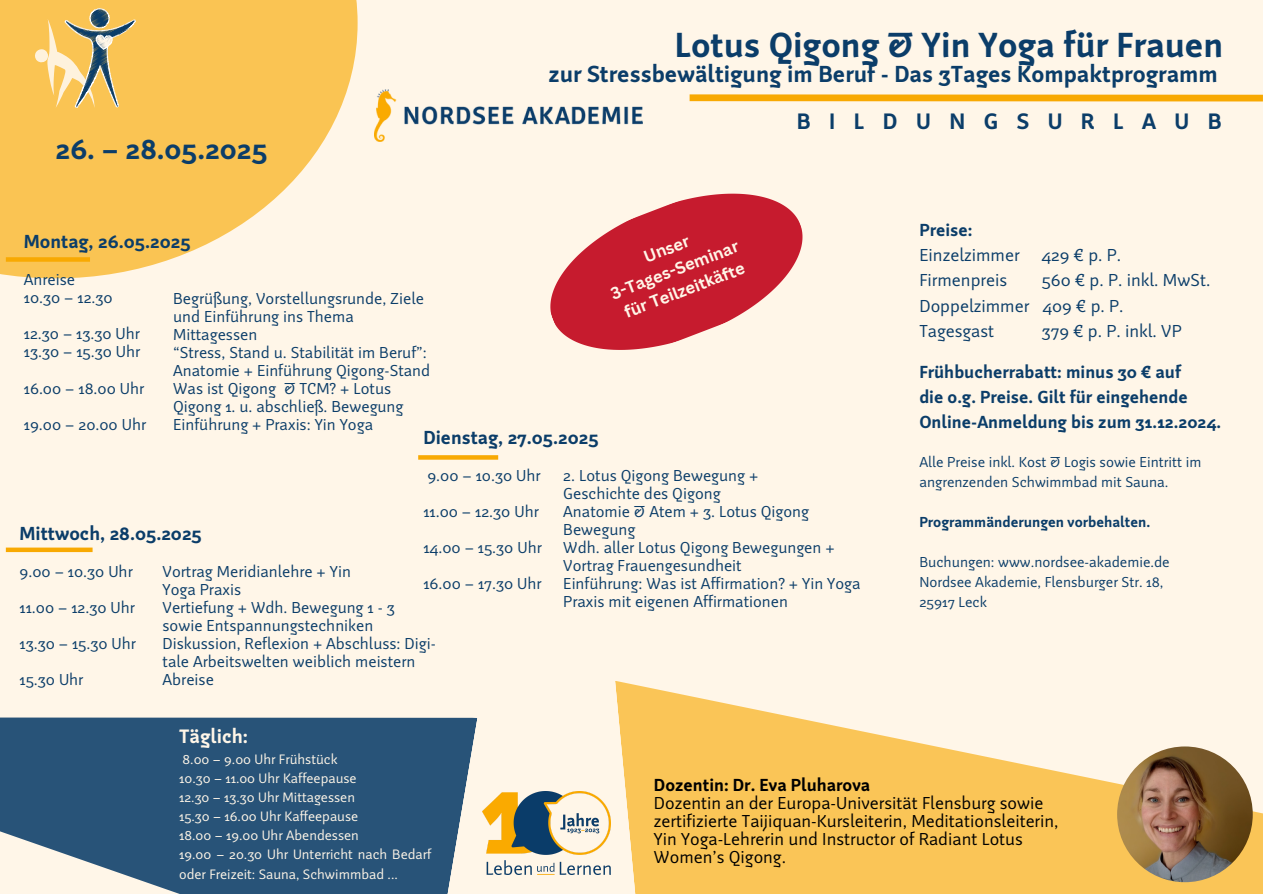
<style>
.page{position:relative;width:1263px;height:894px;background:#fff}
.page>*{position:absolute;margin:0;border:0;box-sizing:border-box;transform-origin:0 0}
.t1{font:700 36px "Weitalic";color:#0b3d69}
.t2{font:700 30px "Weitalic";color:#0b3d69}
.t3{font:700 24px "Weitalic";color:#0b3d69}
.t4{font:700 23.1px "Weitalic";letter-spacing:.8em;color:#0b3d69}
.t5{font:700 20.1px "Weitalic";color:#fff6e8}
.t6{font:700 19.5px "Weitalic";color:#0b3d69}
.t7{font:18px/18px "Weitalic";color:#000}
.t8{font:18px/25.2px "Weitalic";color:#0b3d69}
.t9{font:700 18px/25.2px "Weitalic";color:#0b3d69}
.t10{font:16.5px/18px "Weitalic";color:#0b3d69}
.t11{font:700 16.5px/22.4px "Canva Sans";color:#fff6e8;text-align:center}
.t12{font:15px/20.1px "Weitalic";color:#0b3d69}
.t13{font:700 15px "Weitalic";color:#0b3d69}
.t14{font:14.25px/19px "Weitalic";color:#fff6e8}
.s1{font-weight:700}
</style>
<div class="page">
<div style="left:0;top:0;width:1263px;height:893px;background:#fff6e8"></div>
<svg style="left:0;top:0;width:357px;height:278px;fill:#fac453"></svg>
<div style="left:690px;top:94px;width:573px;height:7px;background:#f8a902"></div>
<div style="left:6px;top:257px;width:84px;height:5px;background:#f8a902"></div>
<svg style="left:418px;top:455px;width:80px;height:4px"></svg>
<div style="left:6px;top:547px;width:87px;height:5px;background:#f8a902"></div>
<svg style="left:0;top:717px;width:477px;height:176px;background:#3c6282"></svg>
<svg style="left:615px;top:681px;width:648px;height:212px;fill:#fac557"></svg>
<img style="left:1117px;top:746px;width:136px;height:135px;border-radius:50%">
<img style="left:482px;top:791px;width:128px;height:83px">
<img style="left:375px;top:90px;width:268px;height:51px">
<svg style="left:35px;top:8px;width:100px;height:100px;background:#debc6f"></svg>
<svg style="left:550px;top:193px;width:253px;height:157px;fill:#c61b2e"></svg>
<p class="t1" style="left:675px;top:23px;width:550px">Lotus Qigong &amp; Yin Yoga für Frauen</p>
<p class="t3" style="left:548px;top:59px;width:671px">zur Stressbewältigung im Beruf - Das 3Tages Kompaktprogramm</p>
<p class="t2" style="left:56px;top:130px;width:213px">26. – 28.05.2025</p>
<p class="t4" style="left:797px;top:107px;width:426px">BILDUNGSURLAUB</p>
<p class="t6" style="left:24px;top:229px;width:168px">Montag, 26.05.2025</p>
<p class="t10" style="left:24px;top:270px;width:53px">Anreise</p>
<h1 class="t10" style="left:24px;top:288px;width:90px">10.30 – 12.30</h1>
<h3 class="t10" style="left:24px;top:324px;width:118px">12.30 – 13.30 Uhr</h3>
<p class="t10" style="left:24px;top:342px;width:118px">13.30 – 15.30 Uhr</p>
<p class="t10" style="left:24px;top:378px;width:122px">16.00 – 18.00 Uhr</p>
<h6 class="t10" style="left:24px;top:414px;width:124px">19.00 – 20.00 Uhr</h6>
<p class="t11" style="left:599px;top:262px;width:137px;rotate:-21deg">Unser<br>3-Tages-Seminar für Teilzeitkäfte</p>
<h5 class="t10" style="left:173px;top:289px;width:252px">Begrüßung, Vorstellungsrunde, Ziele und Einführung ins Thema</h5>
<h4 class="t10" style="left:173px;top:325px;width:86px">Mittagessen</h4>
<p class="t10" style="left:173px;top:343px;width:259px">“Stress, Stand u. Stabilität im Beruf”:<br>Anatomie + Einführung Qigong-Stand</p>
<h6 class="t10" style="left:173px;top:379px;width:232px">Was ist Qigong &amp; TCM? + Lotus<br>Qigong 1. u. abschließ. Bewegung</h6>
<p class="t10" style="left:173px;top:415px;width:201px">Einführung + Praxis: Yin Yoga</p>
<p class="t6" style="left:423px;top:425px;width:177px">Dienstag, 27.05.2025</p>
<p class="t10" style="left:427px;top:466px;width:115px">9.00 – 10.30 Uhr</p>
<h4 class="t10" style="left:423px;top:502px;width:117px">11.00 – 12.30 Uhr</h4>
<p class="t10" style="left:423px;top:538px;width:120px">14.00 – 15.30 Uhr</p>
<p class="t10" style="left:423px;top:574px;width:120px">16.00 – 17.30 Uhr</p>
<p class="t10" style="left:563px;top:466px;width:197px">2. Lotus Qigong Bewegung +</p>
<p class="t10" style="left:563px;top:484px;width:159px">Geschichte des Qigong</p>
<p class="t10" style="left:563px;top:502px;width:247px">Anatomie &amp; Atem + 3. Lotus Qigong</p>
<p class="t10" style="left:563px;top:520px;width:74px">Bewegung</p>
<p class="t10" style="left:563px;top:538px;width:273px">Wdh. aller Lotus Qigong Bewegungen +</p>
<p class="t10" style="left:563px;top:556px;width:180px">Vortrag Frauengesundheit</p>
<p class="t10" style="left:563px;top:574px;width:299px">Einführung: Was ist Affirmation? + Yin Yoga<br>Praxis mit eigenen Affirmationen</p>
<p class="t6" style="left:20px;top:520px;width:184px">Mittwoch, 28.05.2025</p>
<p class="t10" style="left:20px;top:561px;width:115px">9.00 – 10.30 Uhr</p>
<p class="t10" style="left:20px;top:597px;width:117px">11.00 – 12.30 Uhr</p>
<h4 class="t10" style="left:20px;top:633px;width:118px">13.30 – 15.30 Uhr</h4>
<p class="t10" style="left:20px;top:669px;width:65px">15.30 Uhr</p>
<p class="t10" style="left:163px;top:562px;width:190px">Vortrag Meridianlehre + Yin</p>
<p class="t10" style="left:163px;top:580px;width:80px">Yoga Praxis</p>
<p class="t10" style="left:163px;top:598px;width:234px">Vertiefung + Wdh. Bewegung 1 - 3</p>
<p class="t10" style="left:163px;top:616px;width:212px">sowie Entspannungstechniken</p>
<p class="t10" style="left:163px;top:634px;width:275px">Diskussion, Reflexion + Abschluss: Digi&shy;tale Arbeitswelten weiblich meistern</p>
<p class="t10" style="left:163px;top:670px;width:53px">Abreise</p>
<p class="t8" style="left:919px;top:217px;width:203px"><span class="s1">Preise:<br></span>Einzelzimmer 429 € p. P.<br>Firmenpreis</p>
<p class="t8" style="left:919px;top:267px;width:292px;text-indent:123px">560 € p. P. inkl. MwSt.<br>Doppelzimmer 409 € p. P.<br>Tagesgast</p>
<p class="t8" style="left:1042px;top:317px;width:141px">379 € p. P. inkl. VP</p>
<p class="t9" style="left:919px;top:359px;width:303px">Frühbucherrabatt: minus 30 € auf<br>die o.g. Preise. Gilt für eingehende<br>Online-Anmeldung bis zum 31.12.2024.</p>
<p class="t12" style="left:919px;top:451px;width:283px">Alle Preise inkl. Kost &amp; Logis sowie Eintritt im angrenzenden Schwimmbad mit Sauna.</p>
<p class="t13" style="left:919px;top:512px;width:232px">Programmänderungen vorbehalten.</p>
<p class="t12" style="left:919px;top:551px;width:252px">Buchungen: www.nordsee-akademie.de</p>
<p class="t12" style="left:919px;top:571px;width:246px">Nordsee Akademie, Flensburger Str. 18,</p>
<p class="t12" style="left:919px;top:591px;width:69px">25917 Leck</p>
<h4 class="t5" style="left:179px;top:723px;width:70px">Täglich:</h4>
<p class="t14" style="left:183px;top:749px;width:156px">8.00 – 9.00 Uhr Frühstück</p>
<p class="t14" style="left:179px;top:768px;width:179px">10.30 – 11.00 Uhr Kaffeepause</p>
<p class="t14" style="left:179px;top:787px;width:177px">12.30 – 13.30 Uhr Mittagessen</p>
<p class="t14" style="left:179px;top:806px;width:181px">15.30 – 16.00 Uhr Kaffeepause</p>
<p class="t14" style="left:179px;top:825px;width:181px">18.00 – 19.00 Uhr Abendessen</p>
<p class="t14" style="left:179px;top:844px;width:254px">19.00 – 20.30 Uhr Unterricht nach Bedarf oder Freizeit: Sauna, Schwimmbad ...</p>
<p class="t7" style="left:654px;top:775px;width:406px"><span class="s1">Dozentin: Dr. Eva Pluharova<br></span>Dozentin an der Europa-Universität Flensburg sowie zertifizierte Taijiquan-Kursleiterin, Meditationsleiterin, Yin Yoga-Lehrerin und Instructor of Radiant Lotus Women’s Qigong.</p>
</div>
